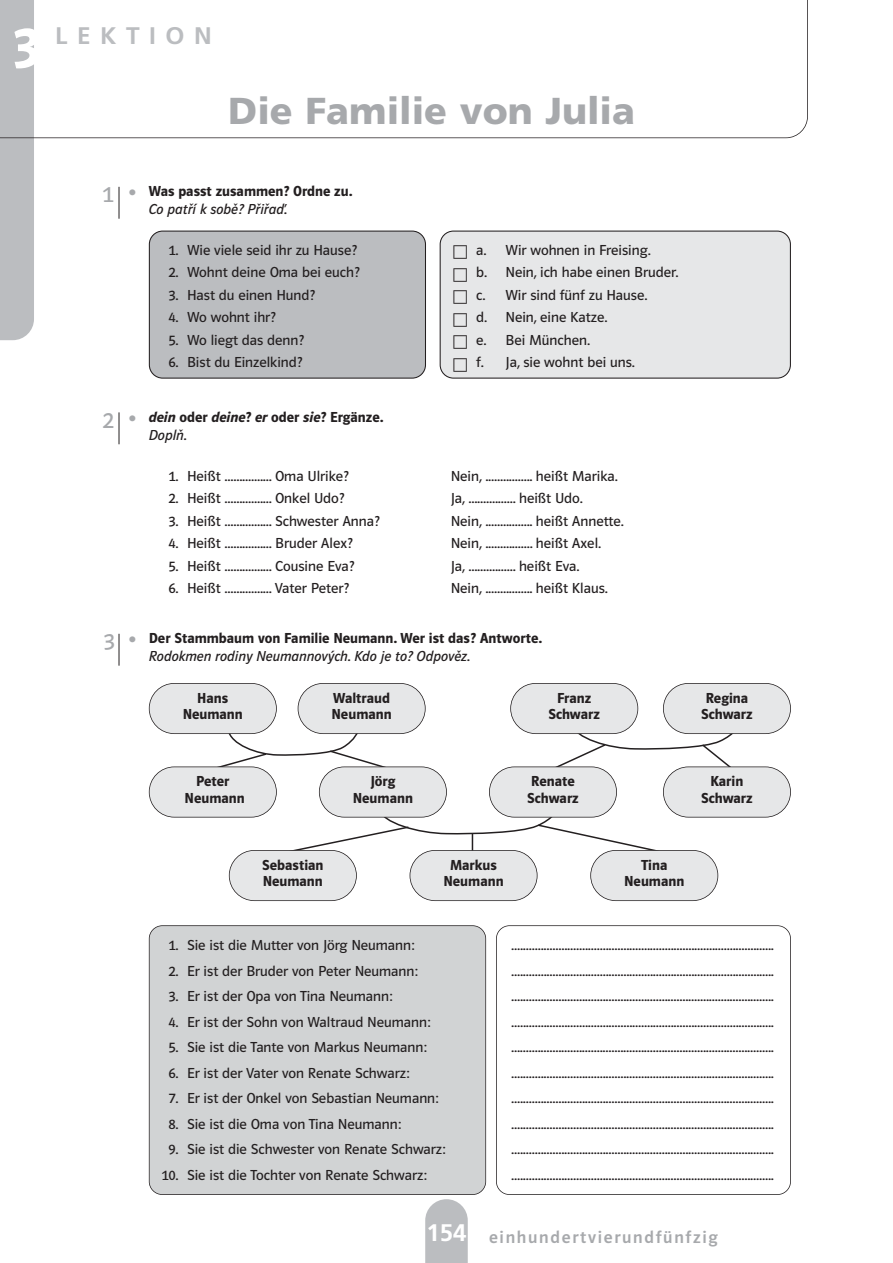
<style>
.page{position:relative;width:893px;height:1263px;background:#fff}
.page>*{position:absolute;margin:0;border:0;box-sizing:border-box;transform-origin:0 0}
.t1{font:60px "Polo ZE22 R Hfett";color:#fff}
.t2{font:900 37.5px "Frutiger CE";color:#a7a9ac}
.t3{font:700 24px "Frutiger CE";letter-spacing:.39em;color:#bbbdc0}
.t4{font:24px "Polo ZE22 R Buch";color:#a7a9ac}
.t5{font:18px "Polo ZE22 R Krftg";letter-spacing:.095em;color:#a7a9ac}
.t6{font:15px "Polo ZE22 R Buch";color:#231f20}
.t7{font:15px/16.5px "Polo ZE22 R Hfett";color:#231f20;text-align:center}
.t8{font:15px "Polo ZE22 R Buch Kursiv";color:#231f20}
.s1{font-family:"European Pi Three";color:#a7a9ac}
.s2{font-family:"Polo ZE22 R Hfett Kursiv"}
.s3{font-family:"Frutiger CE";font-weight:700;font-size:24px;color:#fff}
</style>
<div class="page">
<svg style="left:221px;top:728px;width:162px;height:44px"></svg>
<svg style="left:293px;top:807px;width:363px;height:46px"></svg>
<svg style="left:557px;top:722px;width:176px;height:49px"></svg>
<div style="left:149px;top:926px;width:337px;height:268px;background:#d1d3d4;border-radius:13px"></div>
<div style="left:149px;top:925px;width:337px;height:270px;border:2px solid #231f20;border-radius:14px"></div>
<div style="left:496px;top:925px;width:295px;height:270px;border:2px solid #231f20;border-radius:14px"></div>
<div style="left:440px;top:231px;width:351px;height:148px;background:#e6e7e8"></div>
<div style="left:149px;top:231px;width:277px;height:148px;background:#bbbdc0"></div>
<svg style="left:425px;top:1199px;width:43px;height:64px"></svg>
<div style="left:0;top:138px;width:34px;height:202px;background:#bbbdc0"></div>
<svg style="left:0;top:0;width:808px;height:138px"></svg>
<hr style="left:119px;top:187px;width:1px;height:32px;background:#231f20">
<hr style="left:119px;top:412px;width:1px;height:32px;background:#231f20">
<hr style="left:119px;top:634px;width:1px;height:32px;background:#231f20">
<div style="left:149px;top:683px;width:127px;height:51px;background:#e6e7e8;border-radius:25px"></div>
<div style="left:149px;top:683px;width:128px;height:51px;border:2px solid #231f20;border-radius:26px"></div>
<div style="left:298px;top:683px;width:127px;height:51px;background:#e6e7e8;border-radius:25px"></div>
<div style="left:298px;top:683px;width:128px;height:51px;border:2px solid #231f20;border-radius:26px"></div>
<div style="left:511px;top:683px;width:127px;height:51px;background:#e6e7e8;border-radius:25px"></div>
<div style="left:510px;top:683px;width:128px;height:51px;border:2px solid #231f20;border-radius:26px"></div>
<div style="left:663px;top:683px;width:127px;height:51px;background:#e6e7e8;border-radius:25px"></div>
<div style="left:663px;top:683px;width:128px;height:51px;border:2px solid #231f20;border-radius:26px"></div>
<div style="left:149px;top:767px;width:127px;height:50px;background:#e6e7e8;border-radius:25px"></div>
<div style="left:149px;top:766px;width:128px;height:51px;border:2px solid #231f20;border-radius:26px"></div>
<div style="left:319px;top:767px;width:127px;height:50px;background:#e6e7e8;border-radius:25px"></div>
<div style="left:319px;top:766px;width:128px;height:51px;border:2px solid #231f20;border-radius:26px"></div>
<div style="left:489px;top:767px;width:128px;height:50px;background:#e6e7e8;border-radius:25px"></div>
<div style="left:489px;top:766px;width:128px;height:51px;border:2px solid #231f20;border-radius:26px"></div>
<div style="left:663px;top:767px;width:127px;height:50px;background:#e6e7e8;border-radius:25px"></div>
<div style="left:663px;top:766px;width:128px;height:51px;border:2px solid #231f20;border-radius:26px"></div>
<div style="left:229px;top:850px;width:127px;height:51px;background:#e6e7e8;border-radius:25px"></div>
<div style="left:229px;top:850px;width:128px;height:51px;border:2px solid #231f20;border-radius:26px"></div>
<div style="left:410px;top:850px;width:127px;height:51px;background:#e6e7e8;border-radius:25px"></div>
<div style="left:410px;top:850px;width:127px;height:51px;border:2px solid #231f20;border-radius:26px"></div>
<div style="left:591px;top:850px;width:127px;height:51px;background:#e6e7e8;border-radius:25px"></div>
<div style="left:590px;top:850px;width:128px;height:51px;border:2px solid #231f20;border-radius:26px"></div>
<svg style="left:453px;top:245px;width:14px;height:14px"></svg>
<svg style="left:453px;top:268px;width:14px;height:13px"></svg>
<svg style="left:453px;top:290px;width:14px;height:14px"></svg>
<svg style="left:453px;top:313px;width:14px;height:13px"></svg>
<svg style="left:453px;top:335px;width:14px;height:14px"></svg>
<svg style="left:453px;top:358px;width:14px;height:13px"></svg>
<h1 class="t1" style="left:12px;top:24px;width:30px">3</h1>
<h3 class="t3" style="left:55px;top:22px;width:158px">LEKTION</h3>
<h2 class="t2" style="left:228px;top:98px;width:408px">Die Familie von Julia</h2>
<h3 class="t4" style="left:102px;top:185px;width:13px">1</h3>
<p class="t7" style="left:128px;top:184px;width:226px"><span class="s1">-</span> Was passt zu sam men? Ord ne zu.</p>
<p class="t8" style="left:149px;top:204px;width:140px">Co patří k sobě? Přiřaď.</p>
<p class="t6" style="left:169px;top:244px;width:190px">1. Wie vie le se id ihr zu Hau se?</p>
<p class="t6" style="left:476px;top:244px;width:176px">a. Wir woh nen in Fre ising.</p>
<p class="t6" style="left:169px;top:267px;width:193px">2. Wohnt de ine Oma bei euch?</p>
<p class="t6" style="left:476px;top:267px;width:204px">b. Ne in, ich ha be einen Bru der.</p>
<p class="t6" style="left:169px;top:289px;width:148px">3. Hast du einen Hund?</p>
<p class="t6" style="left:476px;top:289px;width:173px">c. Wir sind fünf zu Hau se.</p>
<p class="t6" style="left:169px;top:312px;width:109px">4. Wo wohnt ihr?</p>
<p class="t6" style="left:476px;top:312px;width:133px">d. Ne in, eine Kat ze.</p>
<p class="t6" style="left:169px;top:334px;width:137px">5. Wo liegt das denn?</p>
<p class="t6" style="left:476px;top:334px;width:115px">e. Bei München.</p>
<p class="t6" style="left:169px;top:357px;width:135px">6. Bist du Ein zel kind?</p>
<p class="t6" style="left:476px;top:357px;width:160px">f. Ja, sie wohnt bei uns.</p>
<h3 class="t4" style="left:102px;top:411px;width:13px">2</h3>
<h3 class="t4" style="left:103px;top:632px;width:13px">3</h3>
<p class="t7" style="left:128px;top:410px;width:257px"><span class="s1">-</span> <span class="s2">de in</span> oder <span class="s2">de ine</span>? <span class="s2">er</span> oder <span class="s2">sie</span>? Ergänze.</p>
<p class="t8" style="left:149px;top:430px;width:40px">Doplň.</p>
<p class="t6" style="left:169px;top:470px;width:182px">1. Heißt ................ Oma Ulri ke?</p>
<p class="t6" style="left:451px;top:470px;width:169px">Ne in, ................ heißt Ma ri ka.</p>
<p class="t6" style="left:169px;top:493px;width:177px">2. Heißt ................ On kel Udo?</p>
<p class="t6" style="left:451px;top:493px;width:134px">Ja, ................ heißt Udo.</p>
<p class="t6" style="left:169px;top:515px;width:213px">3. Heißt ................ Schwe ster An na?</p>
<p class="t6" style="left:451px;top:515px;width:174px">Ne in, ................ heißt An net te.</p>
<p class="t6" style="left:169px;top:538px;width:186px">4. Heißt ................ Bru der Alex?</p>
<p class="t6" style="left:451px;top:538px;width:152px">Ne in, ................ heißt Axel.</p>
<p class="t6" style="left:169px;top:560px;width:187px">5. Heißt ................ Co usi ne Eva?</p>
<p class="t6" style="left:451px;top:560px;width:130px">Ja, ................ heißt Eva.</p>
<p class="t6" style="left:169px;top:583px;width:182px">6. Heißt ................ Va ter Pe ter?</p>
<p class="t6" style="left:451px;top:583px;width:159px">Ne in, ................ heißt Klaus.</p>
<p class="t7" style="left:128px;top:631px;width:416px"><span class="s1">-</span> Der Stam m baum von Fa mi lie Neu mann. Wer ist das? Antworte.</p>
<p class="t8" style="left:149px;top:651px;width:323px">Rodokmen rodiny Neumannových. Kdo je to? Odpověz.</p>
<p class="t7" style="left:183px;top:691px;width:62px">Hans<br>Neu mann</p>
<p class="t7" style="left:332px;top:691px;width:62px;text-align:left">Wal traud<br>Neu mann</p>
<p class="t7" style="left:548px;top:691px;width:53px">Franz<br>Schwarz</p>
<p class="t7" style="left:701px;top:691px;width:53px">Re gi na<br>Schwarz</p>
<p class="t7" style="left:185px;top:774px;width:62px">Pe ter<br>Neu mann</p>
<p class="t7" style="left:353px;top:774px;width:62px">Jörg<br>Neu mann</p>
<p class="t7" style="left:527px;top:774px;width:53px;text-align:left">Re na te<br>Schwarz</p>
<p class="t7" style="left:701px;top:774px;width:53px">Ka rin<br>Schwarz</p>
<p class="t7" style="left:262px;top:858px;width:63px;text-align:left">Se ba stian<br>Neu mann</p>
<p class="t7" style="left:443px;top:858px;width:62px">Mar kus<br>Neu mann</p>
<p class="t7" style="left:624px;top:858px;width:62px">Ti na<br>Neu mann</p>
<p class="t6" style="left:169px;top:940px;width:248px">1. Sie ist die Mut ter von Jörg Neu mann:</p>
<p class="t6" style="left:511px;top:940px;width:264px">.........................................................................................</p>
<p class="t6" style="left:169px;top:965px;width:251px">2. Er ist der Bru der von Pe ter Neu mann:</p>
<p class="t6" style="left:511px;top:965px;width:264px">.........................................................................................</p>
<p class="t6" style="left:169px;top:991px;width:226px">3. Er ist der Opa von Ti na Neu mann:</p>
<p class="t6" style="left:511px;top:991px;width:264px">.........................................................................................</p>
<p class="t6" style="left:169px;top:1016px;width:263px">4. Er ist der Sohn von Wal traud Neu mann:</p>
<p class="t6" style="left:511px;top:1016px;width:264px">.........................................................................................</p>
<p class="t6" style="left:169px;top:1042px;width:260px">5. Sie ist die Tan te von Mar kus Neu mann:</p>
<p class="t6" style="left:511px;top:1042px;width:264px">.........................................................................................</p>
<p class="t6" style="left:169px;top:1067px;width:243px">6. Er ist der Va ter von Re na te Schwarz:</p>
<p class="t6" style="left:511px;top:1067px;width:264px">.........................................................................................</p>
<p class="t6" style="left:169px;top:1093px;width:272px">7. Er ist der On kel von Se ba stian Neu mann:</p>
<p class="t6" style="left:511px;top:1093px;width:264px">.........................................................................................</p>
<p class="t6" style="left:169px;top:1118px;width:234px">8. Sie ist die Oma von Ti na Neu mann:</p>
<p class="t6" style="left:511px;top:1118px;width:264px">.........................................................................................</p>
<p class="t6" style="left:169px;top:1144px;width:279px">9. Sie ist die Schwe ster von Re na te Schwarz:</p>
<p class="t6" style="left:511px;top:1144px;width:264px">.........................................................................................</p>
<p class="t6" style="left:161px;top:1169px;width:267px">10. Sie ist die Toch ter von Re na te Schwarz:</p>
<p class="t6" style="left:511px;top:1169px;width:264px">.........................................................................................</p>
<p class="t5" style="left:426px;top:1230px;width:293px"><span class="s3">154</span> einhundertvierundfünfzig</p>
</div>
